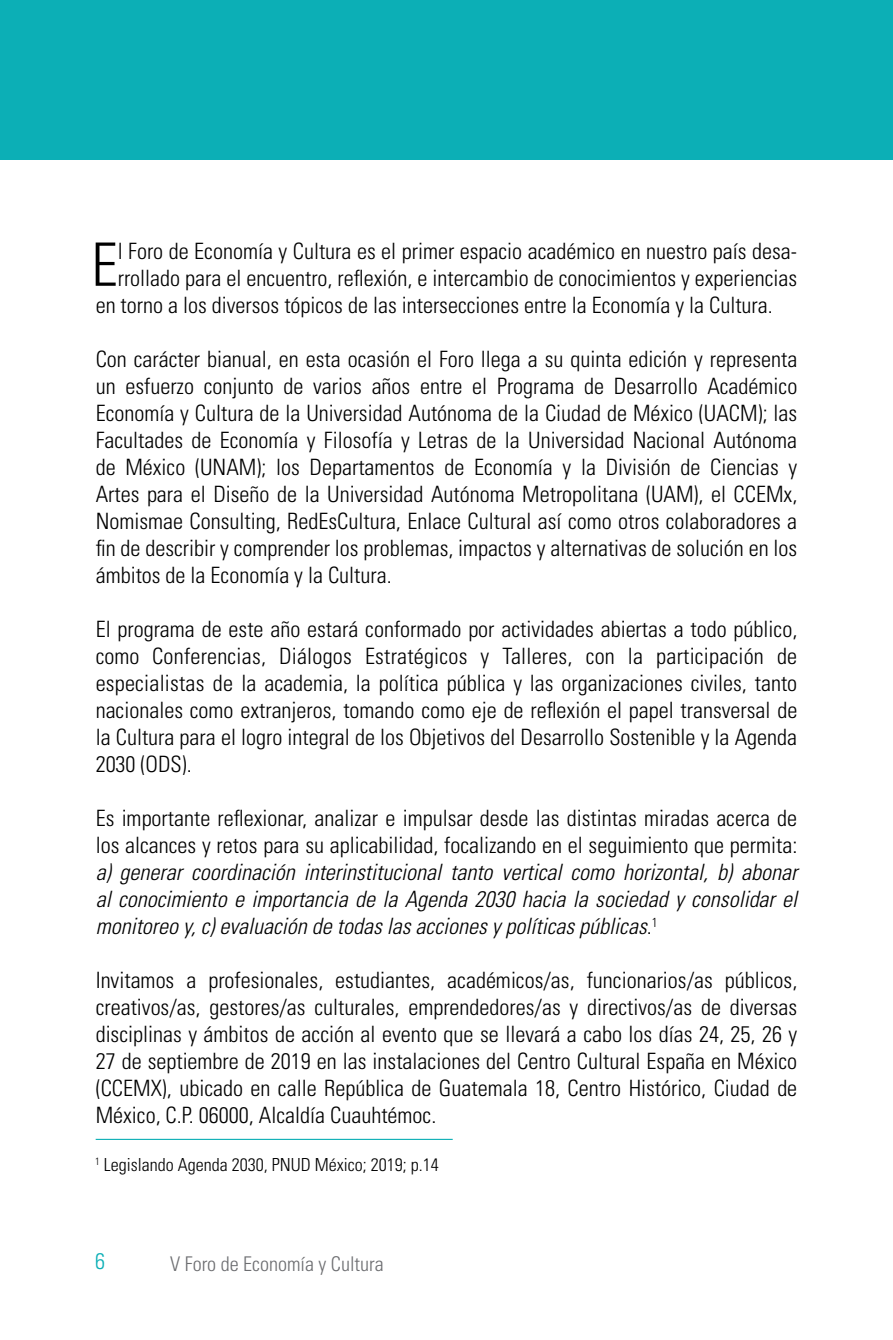
<style>
.page{position:relative;width:893px;height:1340px;background:#fff}
.page>*{position:absolute;margin:0;border:0;box-sizing:border-box;transform-origin:0 0}
.t1{font:300 condensed 59.85px "Univers LT Std";color:#000}
.t2{font:300 condensed 22.5px/27px "Univers LT Std";color:#000;text-align:justify}
.t3{font:italic 300 condensed 22.5px/27px "Univers LT Std";color:#000;text-align:justify}
.t4{font:300 condensed 22.5px "Univers LT Std";color:#0cafb6}
.t5{font:300 condensed 20.25px "Univers LT Std";color:#6d6e71}
.t6{font:300 condensed 18px "Univers LT Std";color:#000}
.s1{font-style:normal}
</style>
<div class="page">
<div style="left:0;top:0;width:893px;height:159px;background:#0cafb6"></div>
<hr style="left:96px;top:1138px;width:357px;height:1px;background:#0cafb6">
<h1 class="t1" style="left:91px;top:229px;width:28px">E</h1>
<p class="t2" style="left:118px;top:237px;width:681px">l Foro de Economía y Cultura es el primer espacio académico en nuestro país desa-</p>
<p class="t2" style="left:118px;top:264px;width:681px">rrollado para el encuentro, reflexión, e intercambio de conocimientos y experiencias</p>
<p class="t2" style="left:96px;top:291px;width:679px">en torno a los diversos tópicos de las intersecciones entre la Economía y la Cultura.</p>
<p class="t2" style="left:96px;top:345px;width:703px">Con carácter bianual, en esta ocasión el Foro llega a su quinta edición y representa un esfuerzo conjunto de varios años entre el Programa de Desarrollo Académico Economía y Cultura de la Universidad Autónoma de la Ciudad de México (UACM); las Facultades de Economía y Filosofía y Letras de la Universidad Nacional Autónoma de México (UNAM); los Departamentos de Economía y la División de Ciencias y Artes para el Diseño de la Universidad Autónoma Metropolitana (UAM), el CCEMx, Nomismae Consulting, RedEsCultura, Enlace Cultural así como otros colaboradores a fin de describir y comprender los problemas, impactos y alternativas de solución en los ámbitos de la Economía y la Cultura.</p>
<p class="t2" style="left:96px;top:615px;width:703px">El programa de este año estará conformado por actividades abiertas a todo público, como Conferencias, Diálogos Estratégicos y Talleres, con la participación de especialistas de la academia, la política pública y las organizaciones civiles, tanto nacionales como extranjeros, tomando como eje de reflexión el papel transversal de la Cultura para el logro integral de los Objetivos del Desarrollo Sostenible y la Agenda 2030 (ODS).</p>
<p class="t2" style="left:96px;top:804px;width:703px">Es importante reflexionar, analizar e impulsar desde las distintas miradas acerca de los alcances y retos para su aplicabilidad, focalizando en el seguimiento que permita:</p>
<p class="t3" style="left:96px;top:858px;width:703px">a) generar coordinación interinstitucional tanto vertical como horizontal, b) abonar al conocimiento e importancia de la Agenda 2030 hacia la sociedad y consolidar el monitoreo y, c) evaluación de todas las acciones y políticas públicas<span class="s1">.</span><sup>1</sup></p>
<p class="t2" style="left:96px;top:966px;width:703px">Invitamos a profesionales, estudiantes, académicos/as, funcionarios/as públicos, creativos/as, gestores/as culturales, emprendedores/as y directivos/as de diversas disciplinas y ámbitos de acción al evento que se llevará a cabo los días 24, 25, 26 y 27 de septiembre de 2019 en las instalaciones del Centro Cultural España en México (CCEMX), ubicado en calle República de Guatemala 18, Centro Histórico, Ciudad de México, C.P. 06000, Alcaldía Cuauhtémoc.</p>
<p class="t6" style="left:95px;top:1153px;width:345px"><sup>1</sup> Legislando Agenda 2030, PNUD México; 2019; p.14</p>
<p class="t4" style="left:95px;top:1247px;width:11px">6</p>
<p class="t5" style="left:170px;top:1251px;width:215px">V Foro de Economía y Cultura</p>
</div>
